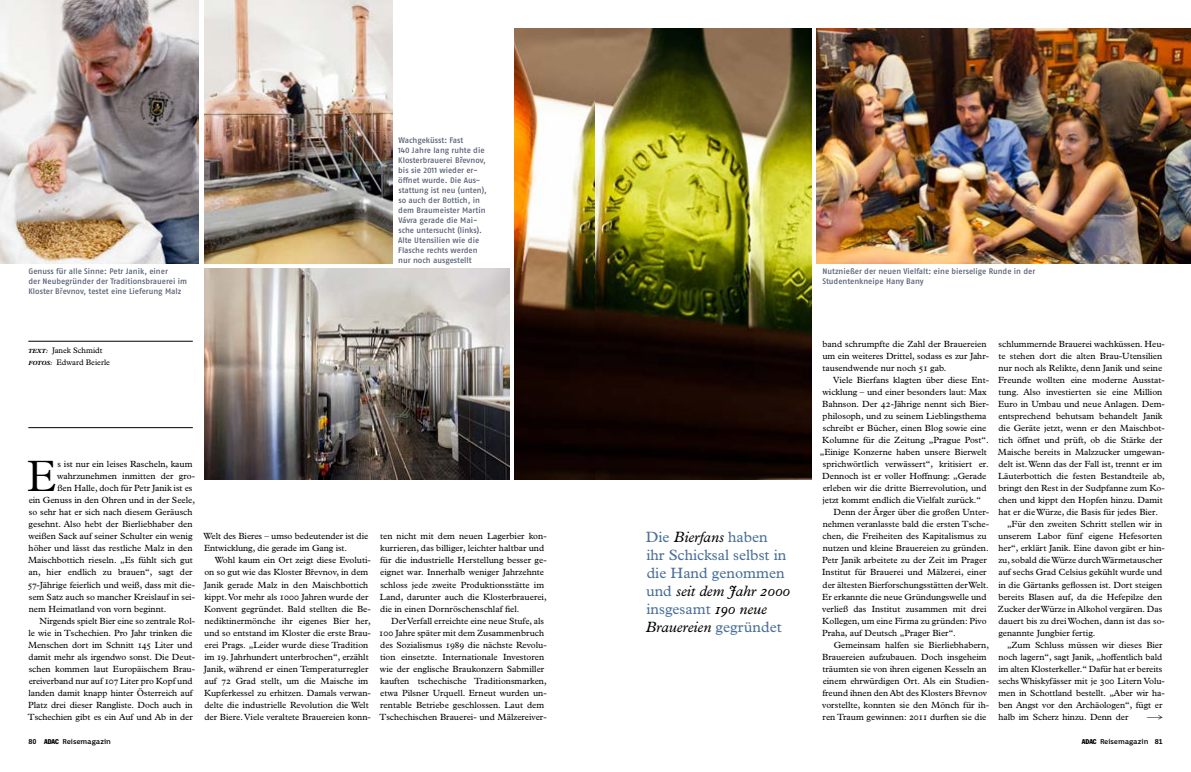
<style>
.page{position:relative;width:1191px;height:772px;background:#fff}
.page>*{position:absolute;margin:0;border:0;box-sizing:border-box;transform-origin:0 0}
._1_4_Lauftext_1__Abs{font:300 44.2px "Plantin MT Pro";color:#000}
._1_8_Zwischentitel{font:15px/18px "Plantin MT Pro";color:#486f98}
._1_5_Lauftext{font:9px/12px "Plantin MT Pro";color:#000}
._1_4_Lauftext_1__Abs-2{font:9px "Plantin MT Pro";color:#000}
._0_5_BU{font:500 8px/10px "Fago Pro";letter-spacing:-.005em;color:#596377}
._0_9_Autor{font:8px/12px "Plantin MT Pro";color:#000}
.t1{font:7px "ADAC Logotype";letter-spacing:-.015em;color:#000}
.s1{font-weight:400}
.s2{font-weight:700;font-style:italic;font-size:6px}
.s3{font-style:italic;color:#000}
.s4{font-family:"Fago Pro";font-weight:700}
</style>
<div class="page">
<img style="left:204px;top:268px;width:305px;height:211px">
<img style="left:816px;top:28px;width:375px;height:235px">
<img style="left:0;top:0;width:198px;height:263px">
<img style="left:204px;top:0;width:188px;height:263px">
<img style="left:515px;top:28px;width:296px;height:451px">
<hr style="left:28px;top:341px;width:165px;height:1px;background:#000">
<hr style="left:28px;top:427px;width:165px;height:1px;background:#000">
<p class="_0_5_BU" style="left:398px;top:135px;width:90px">Wachgeküsst: Fast<br>140 Jahre lang ruhte die<br>Klosterbrauerei Břevnov, bis sie 2011 wieder er&shy;öffnet wurde. Die Aus&shy;stattung ist neu (unten), so auch der Bottich, in dem Braumeister Martin<br>Vávra gerade die Mai&shy;sche untersucht (links).<br>Alte Utensilien wie die<br>Flasche rechts werden nur noch ausgestellt</p>
<p class="_0_5_BU" style="left:28px;top:266px;width:160px">Genuss für alle Sinne: Petr Janik, einer<br>der Neubegründer der Traditionsbrauerei im<br>Kloster B<span class="s1">ř</span>evnov, testet eine Lieferung Malz</p>
<p class="_0_5_BU" style="left:822px;top:266px;width:214px">Nutznießer der neuen Vielfalt: eine bierselige Runde in der<br>Studentenkneipe Hany Bany</p>
<p class="_0_9_Autor" style="left:28px;top:344px;width:83px"><span class="s2">TEXT:</span> Janek Schmidt<br><span class="s2">FOTOS:</span> Edward Beierle</p>
<p class="_1_4_Lauftext_1__Abs" style="left:27px;top:451px;width:30px">E</p>
<p class="_1_4_Lauftext_1__Abs-2" style="left:58px;top:459px;width:136px">s ist nur ein leises Rascheln, kaum</p>
<p class="_1_4_Lauftext_1__Abs-2" style="left:57px;top:471px;width:139px">wahrzunehmen inmitten der gro-</p>
<p class="_1_4_Lauftext_1__Abs-2" style="left:57px;top:483px;width:136px">ßen Halle, doch für Petr Janik ist es</p>
<p class="_1_4_Lauftext_1__Abs-2" style="left:29px;top:495px;width:168px">ein Genuss in den Ohren und in der Seele,</p>
<p class="_1_4_Lauftext_1__Abs-2" style="left:29px;top:507px;width:165px">so sehr hat er sich nach diesem Geräusch</p>
<p class="_1_4_Lauftext_1__Abs-2" style="left:29px;top:519px;width:165px">gesehnt. Also hebt der Bierliebhaber den</p>
<p class="_1_4_Lauftext_1__Abs-2" style="left:28px;top:531px;width:166px">weißen Sack auf seiner Schulter ein wenig</p>
<p class="_1_4_Lauftext_1__Abs-2" style="left:29px;top:543px;width:165px">höher und lässt das restliche Malz in den</p>
<p class="_1_4_Lauftext_1__Abs-2" style="left:28px;top:555px;width:166px">Maischbottich rieseln. „Es fühlt sich gut</p>
<p class="_1_4_Lauftext_1__Abs-2" style="left:29px;top:567px;width:165px">an, hier endlich zu brauen“, sagt der</p>
<p class="_1_4_Lauftext_1__Abs-2" style="left:28px;top:579px;width:169px">57-Jährige feierlich und weiß, dass mit die-</p>
<p class="_1_4_Lauftext_1__Abs-2" style="left:29px;top:591px;width:168px">sem Satz auch so mancher Kreislauf in sei-</p>
<p class="_1_4_Lauftext_1__Abs-2" style="left:29px;top:603px;width:139px">nem Heimatland von vorn beginnt.</p>
<p class="_1_5_Lauftext" style="left:28px;top:614px;width:169px;text-indent:12px">Nirgends spielt Bier eine so zentrale Rol&shy;le wie in Tschechien. Pro Jahr trinken die Menschen dort im Schnitt 145 Liter und damit mehr als irgendwo sonst. Die Deut&shy;schen kommen laut Europäischem Brau&shy;ereiverband nur auf 107 Liter pro Kopf und landen damit knapp hinter Österreich auf Platz drei dieser Rangliste. Doch auch in Tschechien gibt es ein Auf und Ab in der</p>
<p class="_1_5_Lauftext" style="left:204px;top:530px;width:166px">Welt des Bieres – umso bedeutender ist die<br>Entwicklung, die gerade im Gang ist.</p>
<p class="_1_5_Lauftext" style="left:204px;top:554px;width:168px;text-indent:11px">Wohl kaum ein Ort zeigt diese Evoluti&shy;on so gut wie das Kloster Břevnov, in dem Janik gerade Malz in den Maischbottich kippt. Vor mehr als 1000 Jahren wurde der Konvent gegründet. Bald stellten die Be&shy;nediktinermönche ihr eigenes Bier her, und so entstand im Kloster die erste Brau&shy;erei Prags. „Leider wurde diese Tradition im 19. Jahrhundert unterbrochen“, erzählt Janik, während er einen Temperaturregler auf 72 Grad stellt, um die Maische im Kupferkessel zu erhitzen. Damals verwan&shy;delte die industrielle Revolution die Welt der Biere. Viele veraltete Brauereien konn-</p>
<p class="_1_5_Lauftext" style="left:380px;top:530px;width:168px">ten nicht mit dem neuen Lagerbier kon&shy;kurrieren, das billiger, leichter haltbar und für die industrielle Herstellung besser ge&shy;eignet war. Innerhalb weniger Jahrzehnte schloss jede zweite Produktionsstätte im Land, darunter auch die Klosterbrauerei, die in einen Dornröschenschlaf fiel.</p>
<p class="_1_5_Lauftext" style="left:379px;top:614px;width:169px;text-indent:12px">Der Verfall erreichte eine neue Stufe, als 100 Jahre später mit dem Zusammenbruch des Sozialismus 1989 die nächste Revolu&shy;tion einsetzte. Internationale Investoren wie der englische Braukonzern Sabmiller kauften tschechische Traditionsmarken, etwa Pilsner Urquell. Erneut wurden un&shy;rentable Betriebe geschlossen. Laut dem Tschechischen Brauerei- und Mälzereiver-</p>
<p class="_1_8_Zwischentitel" style="left:645px;top:527px;width:146px">Die <span class="s3">Bierfans</span> haben<br>ihr Schicksal selbst in die Hand genommen und <span class="s3">seit dem Jahr 2000 </span>insgesamt <span class="s3">190 neue<br>Brauereien</span> gegründet</p>
<p class="_1_5_Lauftext" style="left:822px;top:338px;width:168px">band schrumpfte die Zahl der Brauereien um ein weiteres Drittel, sodass es zur Jahr&shy;tausendwende nur noch 51 gab.</p>
<p class="_1_5_Lauftext" style="left:833px;top:374px;width:157px">Viele Bierfans klagten über diese Ent-</p>
<p class="_1_5_Lauftext" style="left:822px;top:386px;width:166px">wicklung – und einer besonders laut: Max</p>
<p class="_1_5_Lauftext" style="left:822px;top:398px;width:168px">Bahnson. Der 42-Jährige nennt sich Bier-</p>
<p class="_1_5_Lauftext" style="left:822px;top:410px;width:165px">philosoph, und zu seinem Lieblingsthema</p>
<p class="_1_5_Lauftext" style="left:822px;top:422px;width:165px">schreibt er Bücher, einen Blog sowie eine</p>
<p class="_1_5_Lauftext" style="left:822px;top:434px;width:168px">Kolumne für die Zeitung „Prague Post“.</p>
<p class="_1_5_Lauftext" style="left:820px;top:446px;width:168px">„Einige Konzerne haben unsere Bierwelt</p>
<p class="_1_5_Lauftext" style="left:822px;top:458px;width:167px">sprichwörtlich verwässert“, kritisiert er.</p>
<p class="_1_5_Lauftext" style="left:822px;top:470px;width:166px">Dennoch ist er voller Hoffnung: „Gerade</p>
<p class="_1_5_Lauftext" style="left:822px;top:482px;width:165px">erleben wir die dritte Bierrevolution, und</p>
<p class="_1_5_Lauftext" style="left:822px;top:494px;width:160px">jetzt kommt endlich die Vielfalt zurück.“</p>
<p class="_1_5_Lauftext" style="left:822px;top:506px;width:168px;text-indent:11px">Denn der Ärger über die großen Unter&shy;nehmen veranlasste bald die ersten Tsche&shy;chen, die Freiheiten des Kapitalismus zu nutzen und kleine Brauereien zu gründen.<br>Petr Janik arbeitete zu der Zeit im Prager Institut für Brauerei und Mälzerei, einer der ältesten Bierforschungsstätten der Welt.<br>Er erkannte die neue Gründungswelle und verließ das Institut zusammen mit drei Kollegen, um eine Firma zu gründen: Pivo Praha, auf Deutsch „Prager Bier“.</p>
<p class="_1_5_Lauftext" style="left:822px;top:638px;width:168px;text-indent:11px">Gemeinsam halfen sie Bierliebhabern, Brauereien aufzubauen. Doch insgeheim träumten sie von ihren eigenen Kesseln an einem ehrwürdigen Ort. Als ein Studien&shy;freund ihnen den Abt des Klosters Břevnov vorstellte, konnten sie den Mönch für ih&shy;ren Traum gewinnen: 2011 durften sie die</p>
<p class="_1_5_Lauftext" style="left:998px;top:338px;width:168px">schlummernde Brauerei wachküssen. Heu&shy;te stehen dort die alten Brau--Utensilien nur noch als Relikte, denn Janik und seine Freunde wollten eine moderne Ausstat&shy;tung. Also investierten sie eine Million Euro in Umbau und neue Anlagen. Dem&shy;entsprechend behutsam behandelt Janik die Geräte jetzt, wenn er den Maischbot&shy;tich öffnet und prüft, ob die Stärke der Maische bereits in Malzzucker umgewan&shy;delt ist. Wenn das der Fall ist, trennt er im Läuterbottich die festen Bestandteile ab, bringt den Rest in der Sudpfanne zum Ko&shy;chen und kippt den Hopfen hinzu. Damit hat er die Würze, die Basis für jedes Bier.</p>
<p class="_1_5_Lauftext" style="left:998px;top:518px;width:168px;text-indent:9px">„Für den zweiten Schritt stellen wir in unserem Labor fünf eigene Hefesorten her“, erklärt Janik. Eine davon gibt er hin&shy;zu, sobald die Würze durch Wärmetauscher auf sechs Grad Celsius gekühlt wurde und in die Gärtanks geflossen ist. Dort steigen bereits Blasen auf, da die Hefepilze den Zucker der Würze in Alkohol vergären. Das dauert bis zu drei Wochen, dann ist das so&shy;genannte Jungbier fertig.</p>
<p class="_1_5_Lauftext" style="left:998px;top:638px;width:168px;text-indent:9px">„Zum Schluss müssen wir dieses Bier noch lagern“, sagt Janik, „hoffentlich bald im alten Klosterkeller.“ Dafür hat er bereits sechs Whiskyfässer mit je 300 Litern Volu&shy;men in Schottland bestellt. „Aber wir ha&shy;ben Angst vor den Archäologen“, fügt er halb im Scherz hinzu. Denn der</p>
<p class="t1" style="left:29px;top:736px;width:84px"><span class="s4">80</span> å∂åç Reisemagazin</p>
<p class="t1" style="left:1082px;top:736px;width:82px">å∂åç Reisemagazin <span class="s4">81</span></p>
</div>
